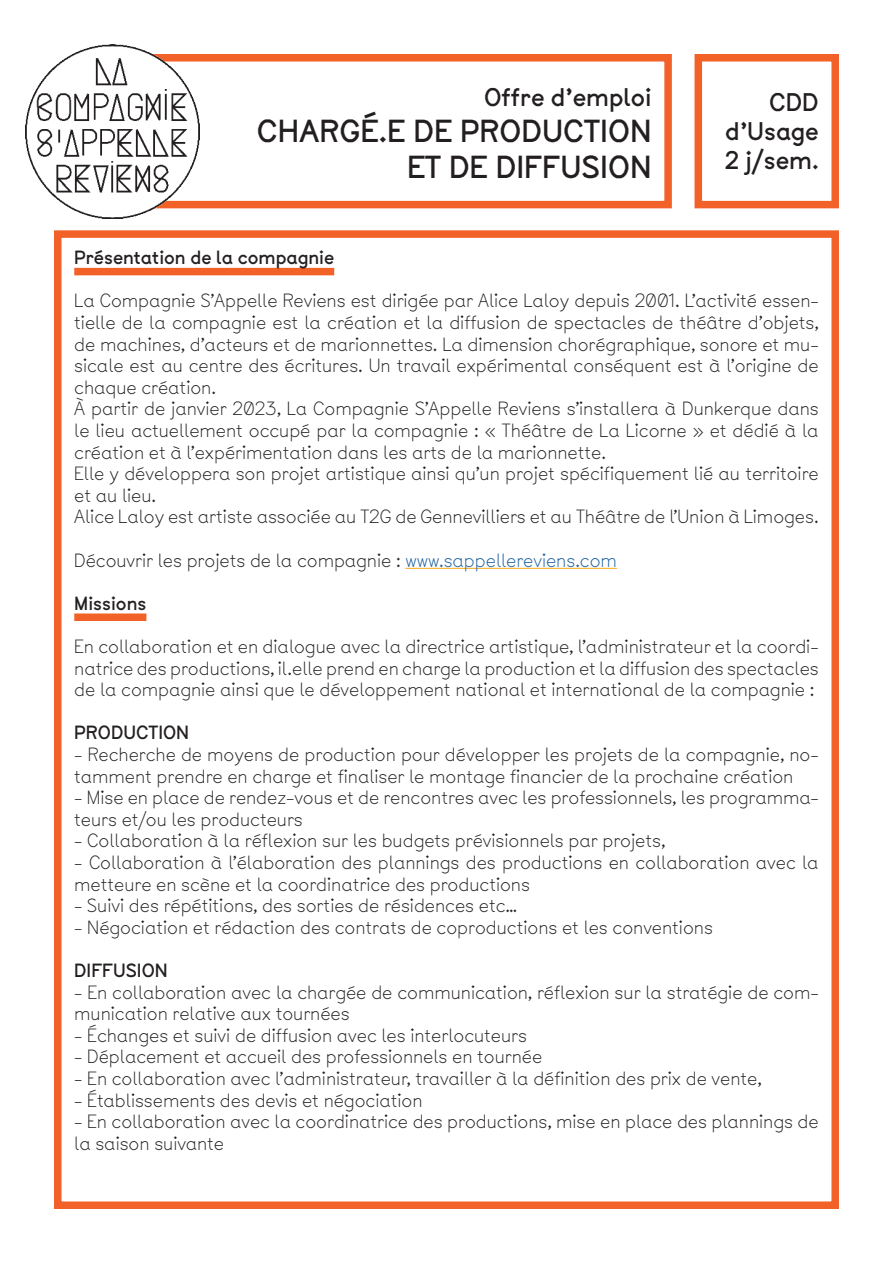
<style>
.page{position:relative;width:893px;height:1263px;background:#fff}
.page>*{position:absolute;margin:0;border:0;box-sizing:border-box;transform-origin:0 0}
.t1{font:30px "Btp";color:#231f20}
.t2{font:24px/28.8px "Btp";color:#231f20;text-align:right}
.t3{font:300 18px/21.6px "Btp";color:#231f20}
.t4{font:18px "Btp";color:#231f20}
.s1{color:#175d9e}
</style>
<div class="page">
<div style="left:74px;top:268px;width:260px;height:7px;background:#f26228"></div>
<hr style="left:405px;top:568px;width:212px;height:1px;background:#faab1a">
<div style="left:74px;top:613px;width:72px;height:8px;background:#f26228"></div>
<div style="left:54px;top:230px;width:785px;height:979px;border:8px solid #f26228"></div>
<div style="left:105px;top:54px;width:567px;height:154px;border:8px solid #f26228"></div>
<img style="left:26px;top:45px;width:174px;height:174px">
<div style="left:694px;top:54px;width:145px;height:154px;border:8px solid #f26228"></div>
<p class="t2" style="left:484px;top:83px;width:169px">Offre d’emploi</p>
<p class="t1" style="left:257px;top:110px;width:396px">CHARGÉ.E DE PRODUCTION</p>
<p class="t1" style="left:407px;top:146px;width:246px">ET DE DIFFUSION</p>
<p class="t2" style="left:725px;top:88px;width:95px">CDD d’Usage</p>
<p class="t2" style="left:725px;top:146px;width:95px">2 j/sem.</p>
<p class="t4" style="left:74px;top:244px;width:261px">Présentation de la compagnie</p>
<p class="t3" style="left:74px;top:290px;width:746px;text-align:justify">La Compagnie S’Appelle Reviens est dirigée par Alice Laloy depuis 2001. L’activité essen&shy;tielle de la compagnie est la création et la diffusion de spectacles de théâtre d’objets, de machines, d’acteurs et de marionnettes. La dimension chorégraphique, sonore et mu&shy;sicale est au centre des écritures. Un travail expérimental conséquent est à l’origine de chaque création.</p>
<p class="t3" style="left:74px;top:398px;width:746px;text-align:justify">À partir de janvier 2023, La Compagnie S’Appelle Reviens s’installera à Dunkerque dans le lieu actuellement occupé par la compagnie : « Théâtre de La Licorne » et dédié à la création et à l’expérimentation dans les arts de la marionnette.</p>
<p class="t3" style="left:74px;top:462px;width:746px">Elle y développera son projet artistique ainsi qu’un projet spécifiquement lié au territoire et au lieu.</p>
<p class="t3" style="left:74px;top:506px;width:746px">Alice Laloy est artiste associée au T2G de Gennevilliers et au Théâtre de l’Union à Limoges.</p>
<p class="t3" style="left:74px;top:549px;width:544px">Découvrir les projets de la compagnie : <span class="s1">www.sappellereviens.com</span></p>
<p class="t4" style="left:74px;top:590px;width:74px">Missions</p>
<p class="t3" style="left:74px;top:635px;width:746px;text-align:justify">En collaboration et en dialogue avec la directrice artistique, l’administrateur et la coordi&shy;natrice des productions, il.elle prend en charge la production et la diffusion des spectacles de la compagnie ainsi que le développement national et international de la compagnie :</p>
<p class="t4" style="left:74px;top:720px;width:116px">PRODUCTION</p>
<p class="t3" style="left:74px;top:743px;width:746px">- Recherche de moyens de production pour développer les projets de la compagnie, no&shy;tamment prendre en charge et finaliser le montage financier de la prochaine création</p>
<p class="t3" style="left:74px;top:786px;width:746px">- Mise en place de rendez-vous et de rencontres avec les professionnels, les programma&shy;teurs et/ou les producteurs</p>
<p class="t3" style="left:74px;top:830px;width:592px">- Collaboration à la réflexion sur les budgets prévisionnels par projets,</p>
<p class="t3" style="left:74px;top:851px;width:746px">- Collaboration à l’élaboration des plannings des productions en collaboration avec la metteure en scène et la coordinatrice des productions</p>
<p class="t3" style="left:74px;top:894px;width:445px">- Suivi des répétitions, des sorties de résidences etc…</p>
<p class="t3" style="left:74px;top:916px;width:640px">- Négociation et rédaction des contrats de coproductions et les conventions</p>
<p class="t4" style="left:74px;top:957px;width:95px">DIFFUSION</p>
<p class="t3" style="left:74px;top:981px;width:746px">- En collaboration avec la chargée de communication, réflexion sur la stratégie de com&shy;munication relative aux tournées</p>
<p class="t3" style="left:74px;top:1024px;width:454px">- Échanges et suivi de diffusion avec les interlocuteurs</p>
<p class="t3" style="left:74px;top:1046px;width:469px">- Déplacement et accueil des professionnels en tournée</p>
<p class="t3" style="left:74px;top:1067px;width:689px">- En collaboration avec l’administrateur, travailler à la définition des prix de vente,</p>
<p class="t3" style="left:74px;top:1089px;width:350px">- Établissements des devis et négociation</p>
<p class="t3" style="left:74px;top:1110px;width:746px">- En collaboration avec la coordinatrice des productions, mise en place des plannings de la saison suivante</p>
</div>
